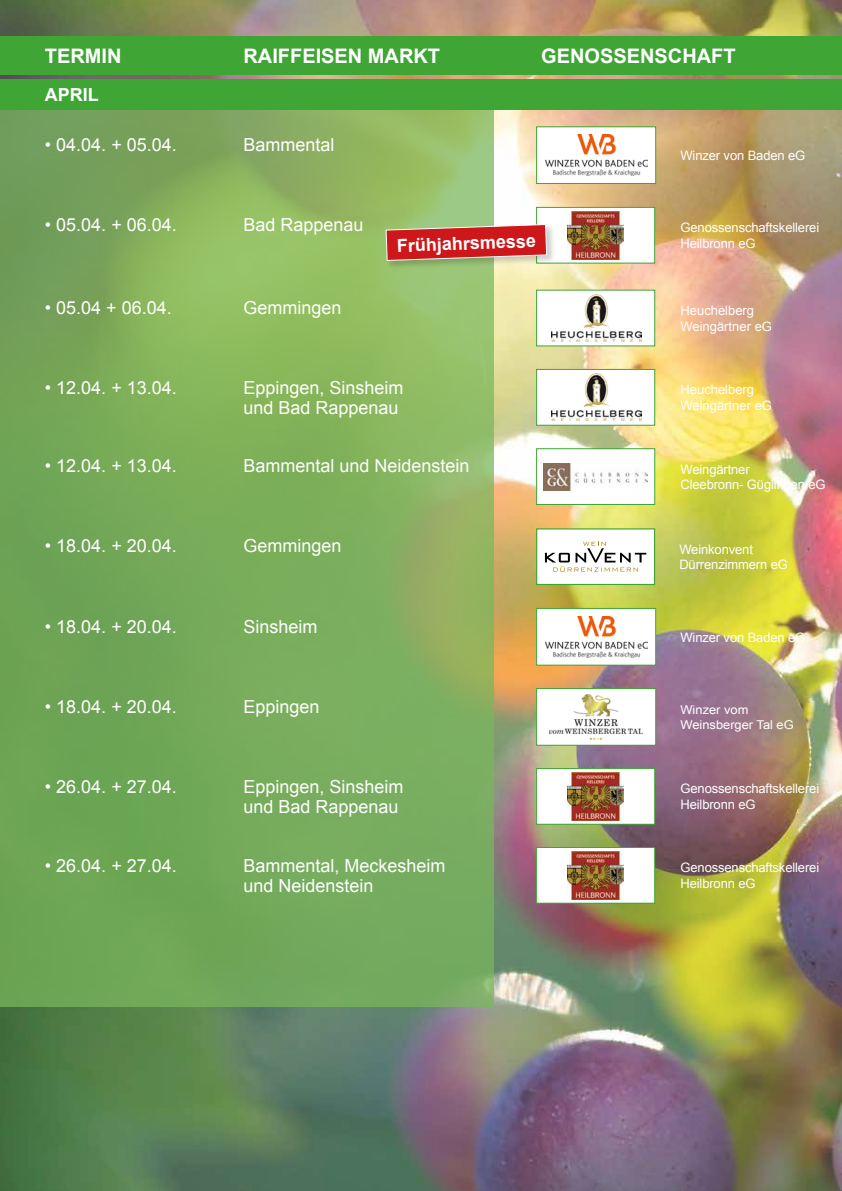
<style>
.page{position:relative;width:842px;height:1191px;background:#fff}
.page>*{position:absolute;margin:0;border:0;box-sizing:border-box;transform-origin:0 0}
.t1{font:700 20px "Arial";color:#fff}
.t2{font:18px/20px "Arial";color:#fff}
.t3{font:700 18px "Arial";color:#fff}
.t4{font:13px/15.6px "Arial";letter-spacing:-.01em;color:#fff}
.t5{font:12.1px/14.6px "Arial";color:#fff;scale:1.06 1}
</style>
<div class="page">
<img style="left:0;top:0;width:842px;height:1191px">
<div style="left:0;top:36px;width:842px;height:38px;background:#3fa535"></div>
<svg style="left:0;top:110px;width:493px;height:897px;background:#7cad5c"></svg>
<div style="left:0;top:79px;width:842px;height:31px;background:#3fa535"></div>
<div style="left:537px;top:290px;width:118px;height:56px;background:#fff"></div>
<img style="left:551px;top:294px;width:91px;height:48px">
<div style="left:536px;top:290px;width:119px;height:56px;border:1px solid #3fa535"></div>
<div style="left:537px;top:369px;width:118px;height:56px;background:#fff"></div>
<img style="left:551px;top:374px;width:91px;height:47px">
<div style="left:536px;top:369px;width:119px;height:57px;border:1px solid #3fa535"></div>
<div style="left:537px;top:449px;width:118px;height:55px;background:#fff"></div>
<img style="left:543px;top:463px;width:105px;height:27px">
<div style="left:536px;top:448px;width:119px;height:57px;border:1px solid #3fa535"></div>
<div style="left:537px;top:127px;width:119px;height:56px;background:#fff"></div>
<img style="left:545px;top:134px;width:102px;height:42px">
<div style="left:536px;top:126px;width:120px;height:58px;border:1px solid #3fa535"></div>
<div style="left:537px;top:608px;width:119px;height:57px;background:#fff"></div>
<img style="left:545px;top:616px;width:102px;height:41px">
<div style="left:536px;top:608px;width:120px;height:57px;border:1px solid #3fa535"></div>
<div style="left:537px;top:688px;width:119px;height:57px;background:#fff"></div>
<img style="left:550px;top:694px;width:93px;height:45px">
<div style="left:536px;top:688px;width:120px;height:57px;border:1px solid #3fa535"></div>
<div style="left:537px;top:207px;width:118px;height:56px;background:#fff"></div>
<img style="left:567px;top:211px;width:57px;height:48px">
<div style="left:536px;top:207px;width:119px;height:57px;border:1px solid #3fa535"></div>
<div style="left:537px;top:768px;width:118px;height:56px;background:#fff"></div>
<img style="left:567px;top:772px;width:57px;height:48px">
<div style="left:536px;top:768px;width:119px;height:56px;border:1px solid #3fa535"></div>
<div style="left:537px;top:847px;width:118px;height:56px;background:#fff"></div>
<img style="left:567px;top:851px;width:57px;height:48px">
<div style="left:536px;top:847px;width:119px;height:56px;border:1px solid #3fa535"></div>
<div style="left:537px;top:529px;width:118px;height:55px;background:#fff"></div>
<svg style="left:545px;top:542px;width:101px;height:29px"></svg>
<div style="left:536px;top:528px;width:119px;height:57px;border:1px solid #3fa535"></div>
<div style="left:384px;top:223px;width:172px;height:47px;background:#000;opacity:.2"></div>
<svg style="left:385px;top:223px;width:163px;height:38px;background:#ca463e"></svg>
<p class="t1" style="left:45px;top:42px;width:78px">TERMIN</p>
<p class="t1" style="left:243px;top:42px;width:198px">RAIFFEISEN MARKT</p>
<p class="t1" style="left:541px;top:42px;width:196px">GENOSSENSCHAFT</p>
<p class="t3" style="left:45px;top:83px;width:55px">APRIL</p>
<p class="t2" style="left:45px;top:135px;width:133px">• 04.04. + 05.04.</p>
<p class="t2" style="left:243px;top:135px;width:93px">Bammental</p>
<p class="t2" style="left:45px;top:215px;width:133px">• 05.04. + 06.04.</p>
<p class="t2" style="left:243px;top:215px;width:122px">Bad Rappenau</p>
<p class="t3" style="left:397px;top:233px;width:143px;rotate:-2deg">FRÜHJAHRSM ESSE</p>
<p class="t4" style="left:680px;top:148px;width:126px">Winzer von Baden eG</p>
<p class="t4" style="left:680px;top:220px;width:140px">Genossenschaftskellerei<br>Heilbronn eG</p>
<p class="t2" style="left:45px;top:298px;width:128px">• 05.04 + 06.04.</p>
<p class="t2" style="left:243px;top:298px;width:100px">Gemmingen</p>
<p class="t4" style="left:680px;top:303px;width:93px">Heuchelberg<br>Weingärtner eG</p>
<p class="t2" style="left:45px;top:378px;width:133px">• 12.04. + 13.04.</p>
<p class="t2" style="left:243px;top:378px;width:162px">Eppingen, Sinsheim und Bad Rappenau</p>
<p class="t4" style="left:680px;top:382px;width:93px">Heuchelberg<br>Weingärtner eG</p>
<p class="t2" style="left:45px;top:456px;width:133px">• 12.04. + 13.04.</p>
<p class="t2" style="left:243px;top:456px;width:228px">Bammental und Neidenstein</p>
<p class="t4" style="left:680px;top:461px;width:147px">Weingärtner<br>Cleebronn- Güglingen eG</p>
<p class="t2" style="left:45px;top:536px;width:133px">• 18.04. + 20.04.</p>
<p class="t2" style="left:243px;top:536px;width:100px">Gemmingen</p>
<p class="t2" style="left:45px;top:616px;width:133px">• 18.04. + 20.04.</p>
<p class="t2" style="left:243px;top:616px;width:76px">Sinsheim</p>
<p class="t4" style="left:679px;top:541px;width:110px">Weinkonvent<br>Dürrenzimmern eG</p>
<p class="t4" style="left:680px;top:629px;width:126px">Winzer von Baden eG</p>
<p class="t2" style="left:45px;top:696px;width:133px">• 18.04. + 20.04.</p>
<p class="t2" style="left:243px;top:696px;width:78px">Eppingen</p>
<p class="t5" style="left:680px;top:702px;width:108px">Winzer vom<br>Weinsberger Tal eG</p>
<p class="t2" style="left:45px;top:776px;width:133px">• 26.04. + 27.04.</p>
<p class="t2" style="left:243px;top:776px;width:162px">Eppingen, Sinsheim und Bad Rappenau</p>
<p class="t2" style="left:45px;top:855px;width:133px">• 26.04. + 27.04.</p>
<p class="t2" style="left:243px;top:855px;width:204px">Bammental, Meckesheim und Neidenstein</p>
<p class="t4" style="left:680px;top:781px;width:140px">Genossenschaftskellerei<br>Heilbronn eG</p>
<p class="t4" style="left:680px;top:860px;width:140px">Genossenschaftskellerei<br>Heilbronn eG</p>
</div>
